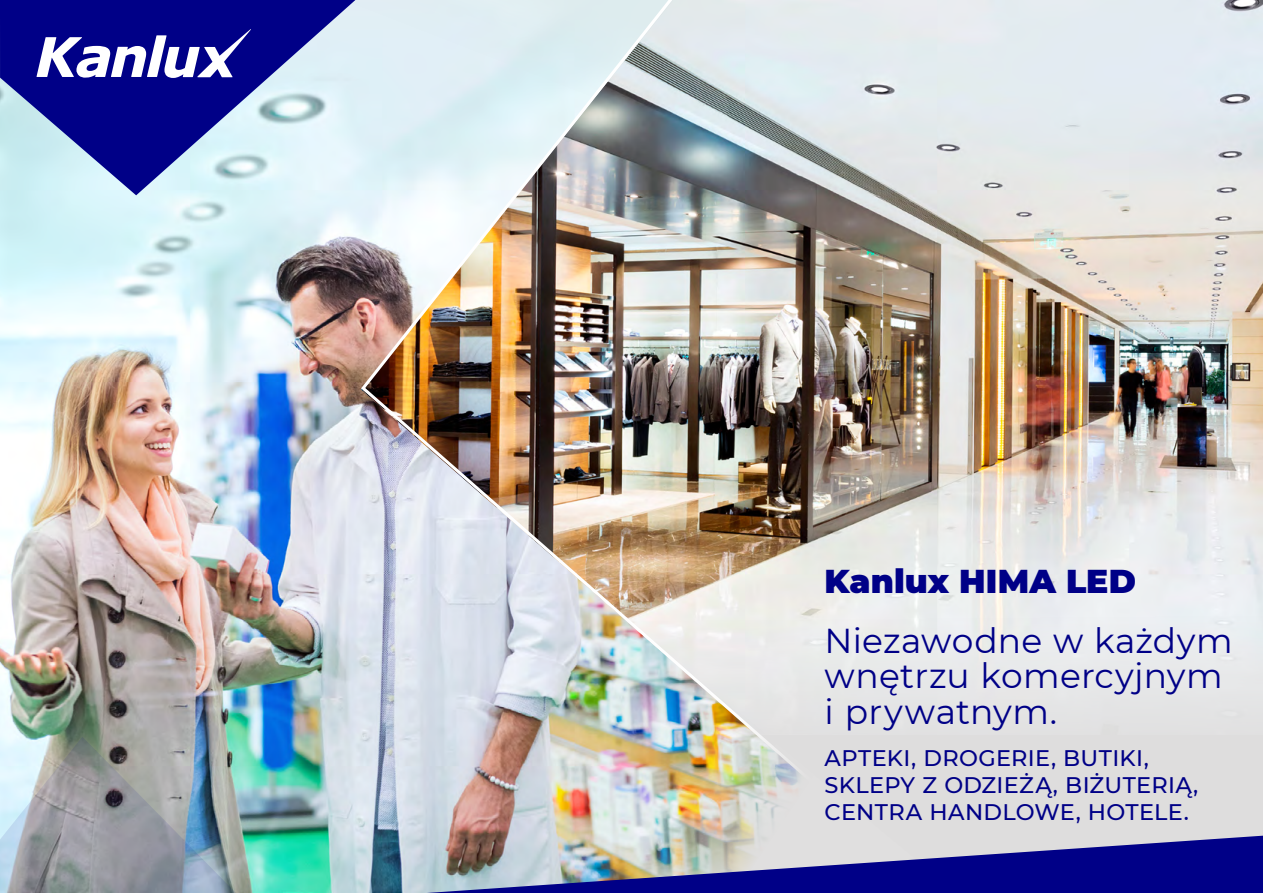
<style>
.page{position:relative;width:1263px;height:893px;background:#fff}
.page>*{position:absolute;margin:0;border:0;box-sizing:border-box;transform-origin:0 0}
.t1{font:34.5px/36px "Montserrat";letter-spacing:.01em;color:#000087}
.t2{font:900 33px "Montserrat";color:#000087}
.t3{font:500 22.5px/27px "Montserrat";letter-spacing:.015em;color:#000087}
</style>
<div class="page">
<img style="left:0;top:0;width:359px;height:893px">
<div style="left:1011px;top:735px;width:252px;height:101px;background:#dedddd"></div>
<img style="left:1011px;top:0;width:252px;height:735px">
<svg style="left:0;top:0;width:355px;height:195px;background:#6b77bd"></svg>
<svg style="left:37px;top:29px;width:214px;height:49px"></svg>
<img style="left:359px;top:0;width:652px;height:893px">
<img style="left:1px;top:531px;width:954px;height:361px">
<svg style="left:426px;top:836px;width:837px;height:57px;background:#6062a4"></svg>
<h2 class="t2" style="left:825px;top:556px;width:313px">Kanlux HIMA LED</h2>
<h1 class="t1" style="left:825px;top:621px;width:410px">Niezawodne w każdym wnętrzu komercyjnym i prywatnym.</h1>
<p class="t3" style="left:825px;top:744px;width:375px">APTEKI, DROGERIE, BUTIKI,<br>SKLEPY Z ODZIEŻĄ, BIŻUTERIĄ,<br>CENTRA HANDLOWE, HOTELE.</p>
</div>
